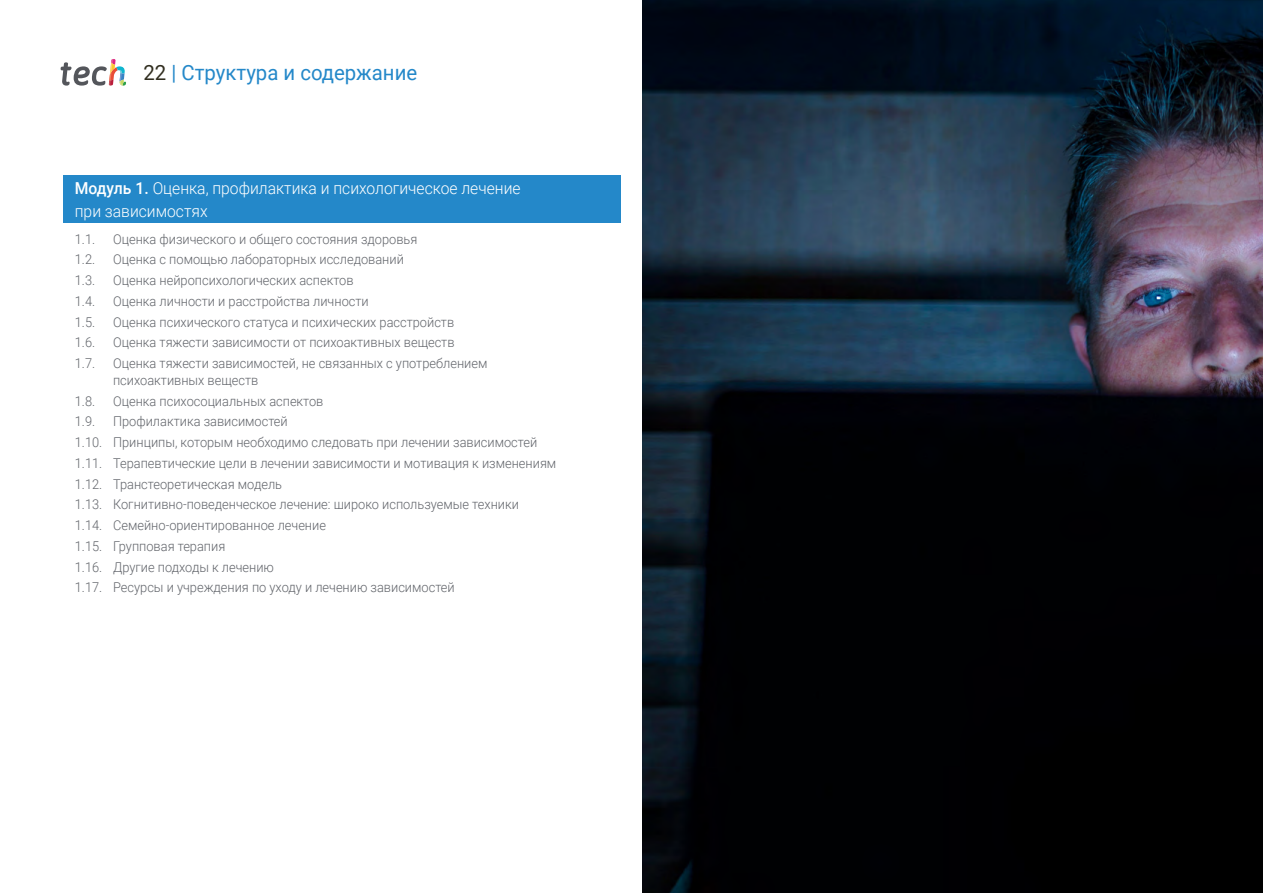
<style>
.page{position:relative;width:1263px;height:893px;background:#fff}
.page>*{position:absolute;margin:0;border:0;box-sizing:border-box;transform-origin:0 0}
.t1{font:21px "Roboto";color:#2488c9}
.t2{font:300 16.5px/22.5px "Roboto";color:#fff;scale:.95 1}
.t3{font:300 13.5px/20.7px "Roboto";color:#61646a;scale:.95 1}
.s1{color:#312e20}
.s2{font-weight:500}
</style>
<div class="page">
<img style="left:642px;top:0;width:621px;height:893px">
<svg style="left:61px;top:59px;width:65px;height:27px"></svg>
<div style="left:64px;top:175px;width:557px;height:48px;background:#2488c9"></div>
<h1 class="t1" style="left:144px;top:57px;width:275px"><span class="s1">22</span> | Структура и содержание</h1>
<p class="t2" style="left:75px;top:176px;width:471px"><span class="s2">Модуль 1.</span> Оценка, профилактика и психологическое лечение при зависимостях</p>
<p class="t3" style="left:75px;top:228px;width:23px">1.1.</p>
<p class="t3" style="left:113px;top:228px;width:322px">Оценка физического и общего состояния здоровья</p>
<p class="t3" style="left:75px;top:249px;width:23px">1.2.</p>
<p class="t3" style="left:113px;top:249px;width:308px">Оценка с помощью лабораторных исследований</p>
<p class="t3" style="left:75px;top:270px;width:23px">1.3.</p>
<p class="t3" style="left:113px;top:270px;width:255px">Оценка нейропсихологических аспектов</p>
<p class="t3" style="left:75px;top:290px;width:23px">1.4.</p>
<p class="t3" style="left:113px;top:290px;width:271px">Оценка личности и расстройства личности</p>
<p class="t3" style="left:75px;top:311px;width:23px">1.5.</p>
<p class="t3" style="left:113px;top:311px;width:361px">Оценка психического статуса и психических расстройств</p>
<p class="t3" style="left:75px;top:332px;width:23px">1.6.</p>
<p class="t3" style="left:113px;top:332px;width:361px">Оценка тяжести зависимости от психоактивных веществ</p>
<p class="t3" style="left:75px;top:353px;width:23px">1.7.</p>
<p class="t3" style="left:113px;top:355px;width:395px;line-height:16.5px">Оценка тяжести зависимостей, не связанных с употреблением психоактивных веществ</p>
<p class="t3" style="left:75px;top:390px;width:23px">1.8.</p>
<p class="t3" style="left:113px;top:390px;width:223px">Оценка психосоциальных аспектов</p>
<p class="t3" style="left:75px;top:411px;width:23px">1.9.</p>
<p class="t3" style="left:75px;top:411px;width:508px;text-indent:38px">Профилактика зависимостей<br>1.10. Принципы, которым необходимо следовать при лечении зависимостей 1.11. Терапевтические цели в лечении зависимости и мотивация к изменениям 1.12. Транстеоретическая модель<br>1.13. Когнитивно-поведенческое лечение: широко используемые техники<br>1.14. Семейно-ориентированное лечение<br>1.15. Групповая терапия<br>1.16. Другие подходы к лечению<br>1.17. Ресурсы и учреждения по уходу и лечению зависимостей</p>
</div>
